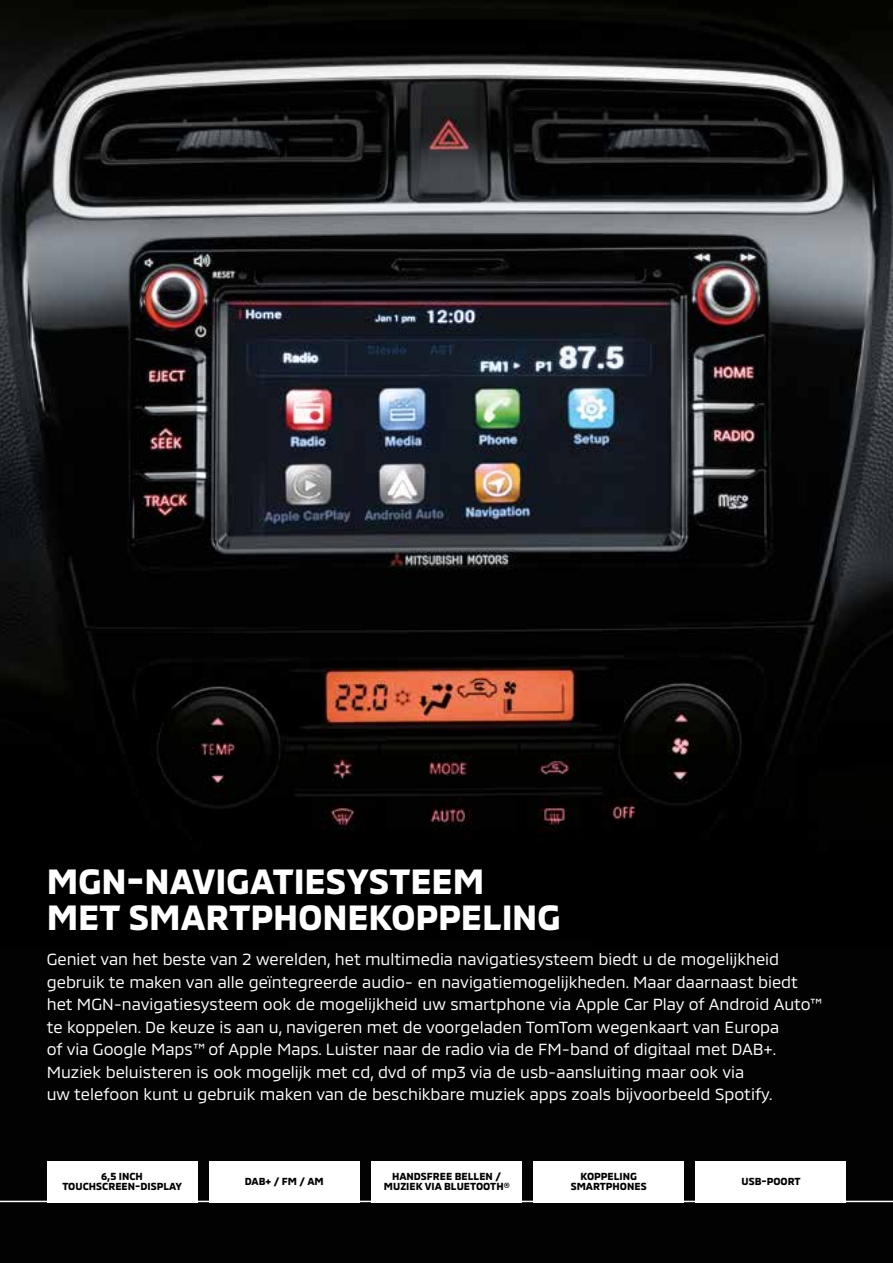
<style>
.page{position:relative;width:893px;height:1263px;background:#fff}
.page>*{position:absolute;margin:0;border:0;box-sizing:border-box;transform-origin:0 0}
.t1{font:700 36px/36px "MMC";letter-spacing:-.005em;color:#fff}
.t2{font:16.5px/22.5px "MMC";color:#fff}
.t3{font:700 10.5px/10.5px "MMC";color:#000;text-align:center}
</style>
<div class="page">
<img style="left:0;top:0;width:893px;height:1263px">
<hr style="left:0;top:1201px;width:893px;height:1px;background:#fff">
<div style="left:47px;top:1161px;width:150px;height:41px;background:#fff"></div>
<div style="left:696px;top:1161px;width:150px;height:41px;background:#fff"></div>
<div style="left:371px;top:1161px;width:151px;height:41px;background:#fff"></div>
<div style="left:209px;top:1161px;width:151px;height:41px;background:#fff"></div>
<div style="left:533px;top:1161px;width:151px;height:41px;background:#fff"></div>
<h1 class="t1" style="left:47px;top:859px;width:515px">MGN-NAVIGATIESYSTEEM<br>MET SMARTPHONEKOPPELING</h1>
<p class="t2" style="left:47px;top:946px;width:777px">Geniet van het beste van 2 werelden, het multimedia navigatiesysteem biedt u de mogelijkheid gebruik te maken van alle geïntegreerde audio- en navigatiemogelijkheden. Maar daarnaast biedt het MGN-navigatiesysteem ook de mogelijkheid uw smartphone via Apple Car Play of Android Auto™ te koppelen. De keuze is aan u, navigeren met de voorgeladen TomTom wegenkaart van Europa<br>of via Google Maps™ of Apple Maps. Luister naar de radio via de FM-band of digitaal met DAB+.<br>Muziek beluisteren is ook mogelijk met cd, dvd of mp3 via de usb-aansluiting maar ook via<br>uw telefoon kunt u gebruik maken van de beschikbare muziek apps zoals bijvoorbeeld Spotify.</p>
<p class="t3" style="left:384px;top:1170px;width:127px">HANDSFREE BELLEN /<br>MUZIEK VIA BLUETOOTH®</p>
<p class="t3" style="left:62px;top:1170px;width:121px">6,5 INCH<br>TOUCHSCREEN-DISPLAY</p>
<p class="t3" style="left:742px;top:1175px;width:61px">USB-POORT</p>
<p class="t3" style="left:245px;top:1175px;width:80px">DAB+ / FM / AM</p>
<p class="t3" style="left:571px;top:1170px;width:77px">KOPPELING<br>SMARTPHONES</p>
</div>
